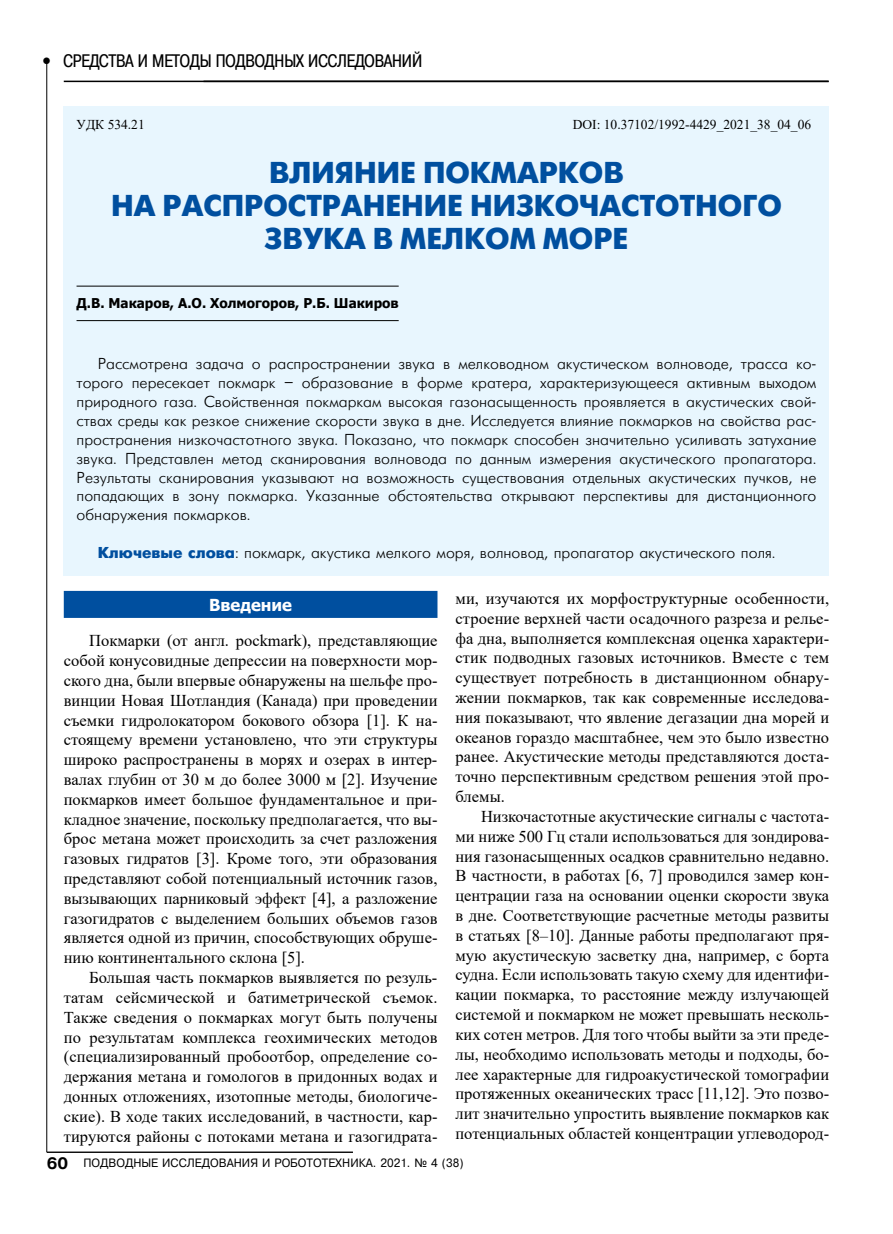
<style>
.page{position:relative;width:893px;height:1234px;background:#fff}
.page>*{position:absolute;margin:0;border:0;box-sizing:border-box;transform-origin:0 0}
.t1{font:700 30px/33px "Futuris C";color:#004f9f;text-align:center}
.t2{font:18px "Pragmatica Cond C";color:#000}
.t3{font:16.5px/19.8px "Times New Roman";color:#000;text-align:justify}
.t4{font:700 16.5px "Tahoma";color:#fff}
.t5{font:15.75px/18.9px "Futuris Cyrillic";color:#000;text-align:justify}
.t6{font:13.5px "Times New Roman";color:#000}
.t7{font:700 13.5px "Tahoma";color:#000}
.t8{font:12px "Pragmatica Cyrillic";color:#000;scale:.95 1}
.s1{font-family:"Times New Roman";font-size:15px}
.s2{font-family:"Futuris";font-weight:700;color:#004f9f}
.s3{font-family:"Pragmatica CTT";font-weight:700;font-size:16.5px}
</style>
<div class="page">
<hr style="left:64px;top:81px;width:765px;height:1px;background:#000">
<hr style="left:47px;top:64px;width:1px;height:1087px;background:#000">
<hr style="left:47px;top:1151px;width:306px;height:1px;background:#000">
<div style="left:64px;top:106px;width:765px;height:470px;background:#e8f6fe"></div>
<hr style="left:77px;top:286px;width:322px;height:1px;background:#000">
<hr style="left:77px;top:320px;width:322px;height:1px;background:#000">
<div style="left:64px;top:590px;width:373px;height:27px;background:#004f9f"></div>
<p class="t2" style="left:42px;top:51px;width:381px"><span class="s1">●</span> СРЕДСТВА И МЕТОДЫ ПОДВОДНЫХ ИССЛЕДОВАНИЙ</p>
<p class="t6" style="left:77px;top:114px;width:70px">УДК 534.21</p>
<p class="t6" style="left:573px;top:114px;width:240px">DOI: 10.37102/1992-4429_2021_38_04_06</p>
<h1 class="t1" style="left:111px;top:157px;width:672px">ВЛИЯНИЕ ПОКМАРКОВ<br>НА РАСПРОСТРАНЕНИЕ НИЗКОЧАСТОТНОГО<br>ЗВУКА В МЕЛКОМ МОРЕ</h1>
<p class="t7" style="left:77px;top:293px;width:324px">Д.В. Макаров, А.О. Холмогоров, Р.Б. Шакиров</p>
<p class="t5" style="left:77px;top:354px;width:741px;text-indent:21px">Рассмотрена задача о распространении звука в мелководном акустическом волноводе, трасса ко&shy;торого пересекает покмарк – образование в форме кратера, характеризующееся активным выходом природного газа. Свойственная покмаркам высокая газонасыщенность проявляется в акустических свой&shy;ствах среды как резкое снижение скорости звука в дне. Исследуется влияние покмарков на свойства рас&shy;пространения низкочастотного звука. Показано, что покмарк способен значительно усиливать затухание звука. Представлен метод сканирования волновода по данным измерения акустического пропагатора.<br>Результаты сканирования указывают на возможность существования отдельных акустических пучков, не попадающих в зону покмарка. Указанные обстоятельства открывают перспективы для дистанционного обнаружения покмарков.</p>
<p class="t5" style="left:98px;top:543px;width:679px"><span class="s2">Ключевые слова</span>: покмарк, акустика мелкого моря, волновод, пропагатор акустического поля.</p>
<p class="t4" style="left:209px;top:593px;width:84px">Введение</p>
<p class="t3" style="left:64px;top:630px;width:375px;text-indent:26px">Покмарки (от англ. рockmark), представляющие собой конусовидные депрессии на поверхности мор&shy;ского дна, были впервые обнаружены на шельфе про&shy;винции Новая Шотландия (Канада) при проведении съемки гидролокатором бокового обзора [1]. К на&shy;стоящему времени установлено, что эти структуры широко распространены в морях и озерах в интер&shy;валах глубин от 30 м до более 3000 м [2]. Изучение покмарков имеет большое фундаментальное и при&shy;кладное значение, поскольку предполагается, что вы&shy;брос метана может происходить за счет разложения газовых гидратов [3]. Кроме того, эти образования представляют собой потенциальный источник газов, вызывающих парниковый эффект [4], а разложение газогидратов с выделением больших объемов газов является одной из причин, способствующих обруше&shy;нию континентального склона [5].</p>
<p class="t3" style="left:64px;top:966px;width:375px;text-indent:26px">Большая часть покмарков выявляется по резуль&shy;татам сейсмической и батиметрической съемок.<br>Также сведения о покмарках могут быть получены по результатам комплекса геохимических методов (специализированный пробоотбор, определение со&shy;держания метана и гомологов в придонных водах и донных отложениях, изотопные методы, биологиче&shy;ские). В ходе таких исследований, в частности, кар&shy;тируются районы с потоками метана и газогидрата-</p>
<p class="t3" style="left:455px;top:588px;width:375px">ми, изучаются их морфоструктурные особенности, строение верхней части осадочного разреза и релье&shy;фа дна, выполняется комплексная оценка характери&shy;стик подводных газовых источников. Вместе с тем существует потребность в дистанционном обнару&shy;жении покмарков, так как современные исследова&shy;ния показывают, что явление дегазации дна морей и океанов гораздо масштабнее, чем это было известно ранее. Акустические методы представляются доста&shy;точно перспективным средством решения этой про&shy;блемы.</p>
<p class="t3" style="left:455px;top:805px;width:375px;text-indent:26px">Низкочастотные акустические сигналы с частота&shy;ми ниже 500 Гц стали использоваться для зондирова&shy;ния газонасыщенных осадков сравнительно недавно.<br>В частности, в работах [6, 7] проводился замер кон&shy;центрации газа на основании оценки скорости звука в дне. Соответствующие расчетные методы развиты в статьях [8–10]. Данные работы предполагают пря&shy;мую акустическую засветку дна, например, с борта судна. Если использовать такую схему для идентифи&shy;кации покмарка, то расстояние между излучающей системой и покмарком не может превышать несколь&shy;ких сотен метров. Для того чтобы выйти за эти преде&shy;лы, необходимо использовать методы и подходы, бо&shy;лее характерные для гидроакустической томографии протяженных океанических трасс [11,12]. Это позво&shy;лит значительно упростить выявление покмарков как потенциальных областей концентрации углеводород-</p>
<p class="t8" style="left:47px;top:1156px;width:440px"><span class="s3">60</span> ПОДВОДНЫЕ ИССЛЕДОВАНИЯ И РОБОТОТЕХНИКА. 2021. ¹ 4 (38)</p>
</div>
